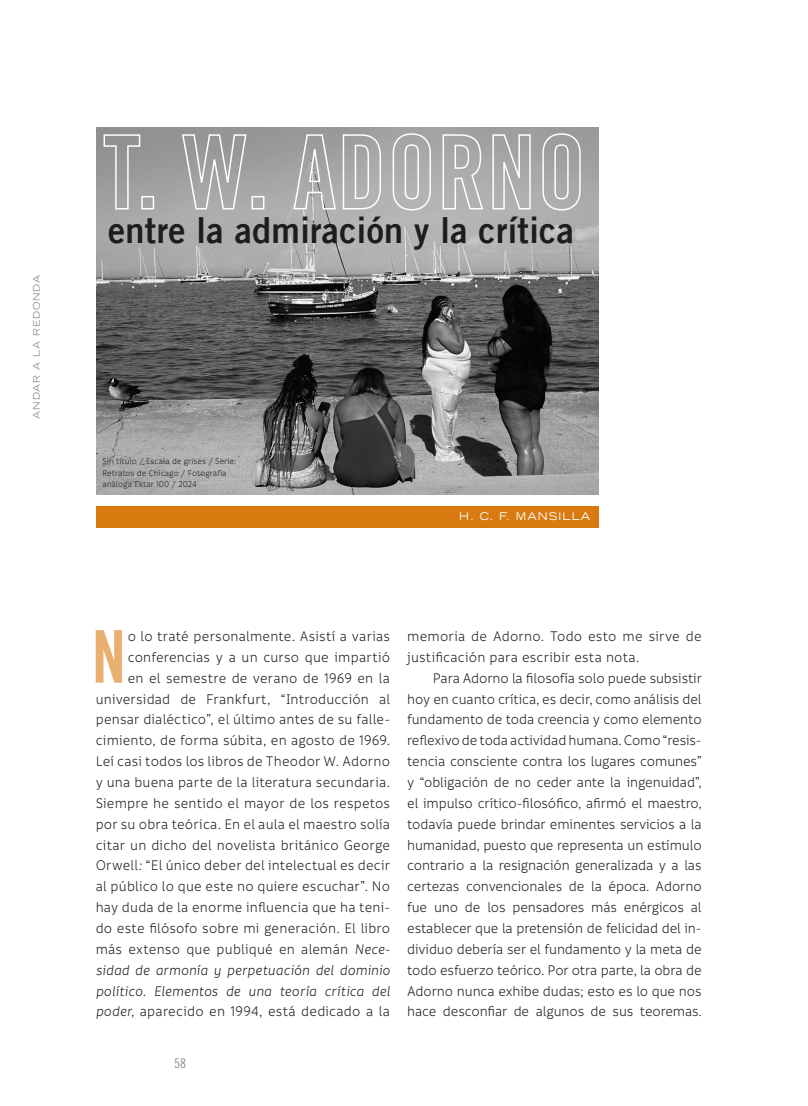
<style>
.page{position:relative;width:808px;height:1106px;background:#fff}
.page>*{position:absolute;margin:0;border:0;box-sizing:border-box;transform-origin:0 0}
.Capitular{font:72.75px "Trade Gothic LT Bold Cond Twenty";color:#e9b072;scale:.95 1}
.Cuerpo_de_texto_con{font:36px "Trade Gothic LT Bold Two";letter-spacing:.01em;color:#1d1d1b;scale:.95 1}
.Capitular-2{font:15px/20.9px "Informative";letter-spacing:.01em;color:#1d1d1b;text-align:right;scale:.95 1}
.Cuerpo_de_texto_con-2{font:15px/20.9px "Informative";letter-spacing:-.01em;color:#1d1d1b;text-align:justify;scale:.95 1}
.t1{font:13.5px "Trade Gothic LT Cond Eighteen";color:#939292}
.autores{font:expanded 10.5px "Trade Gothic LT";letter-spacing:.1em;color:#fff}
.Pies_de_fotos{font:9px/11.6px "Informative";color:#1d1d1b;scale:.95 1}
.t2{font:expanded 9px "Trade Gothic LT";letter-spacing:.1em;color:#939292}
.s1{font-style:italic}
</style>
<div class="page">
<div style="left:96px;top:506px;width:503px;height:21px;background:#d87a10"></div>
<img style="left:96px;top:128px;width:502px;height:366px">
<svg style="left:103px;top:133px;width:38px;height:77px;background:#a4a4a4"></svg>
<div style="left:141px;top:196px;width:13px;height:13px;border:2px solid #fff"></div>
<svg style="left:181px;top:133px;width:66px;height:77px;background:#adadad"></svg>
<div style="left:251px;top:196px;width:13px;height:13px;border:2px solid #fff"></div>
<svg style="left:293px;top:133px;width:89px;height:77px;background:#b2b2b2"></svg>
<svg style="left:392px;top:132px;width:40px;height:79px;background:#b9b9b9"></svg>
<svg style="left:442px;top:133px;width:42px;height:77px;background:#b8b8b8"></svg>
<svg style="left:492px;top:133px;width:39px;height:77px;background:#b8b8b8"></svg>
<svg style="left:542px;top:132px;width:39px;height:79px;background:#b2b2b2"></svg>
<p class="t2" style="left:31px;top:419px;width:146px;rotate:-90deg">ANDAR A LA REDONDA</p>
<p class="Cuerpo_de_texto_con" style="left:108px;top:208px;width:492px">entre la admiración y la crítica</p>
<p class="Pies_de_fotos" style="left:102px;top:455px;width:143px">Sin título / Escala de grises / Serie:<br>Retratos de Chicago / Fotografía análoga Ektar 100 / 2024</p>
<p class="autores" style="left:459px;top:509px;width:133px">H. C. F. MANSILLA</p>
<p class="Capitular" style="left:92px;top:612px;width:38px">N</p>
<p class="Capitular-2" style="left:96px;top:626px;width:311px">o lo traté personalmente. Asistí a varias conferencias y a un curso que impartió<br>en el semestre de verano de 1969 en la universidad de Frankfurt, “Introducción al pensar dialéctico”, el último antes de su falle&shy;cimiento, de forma súbita, en agosto de 1969.<br>Leí casi todos los libros de Theodor W. Adorno y una buena parte de la literatura secundaria.<br>Siempre he sentido el mayor de los respetos por su obra teórica. En el aula el maestro solía citar un dicho del novelista británico George Orwell<span class="s1">:</span> “El único deber del intelectual es decir al público lo que este no quiere escuchar”. No hay duda de la enorme influencia que ha teni&shy;do este filósofo sobre mi generación. El libro más extenso que publiqué en alemán <span class="s1">Nece&shy;sidad de armonía y perpetuación del dominio político. Elementos de una teoría crítica del poder,</span> aparecido en 1994, está dedicado a la</p>
<p class="Capitular-2" style="left:407px;top:626px;width:311px;text-align:left">memoria de Adorno. Todo esto me sirve de justificación para escribir esta nota.</p>
<p class="Cuerpo_de_texto_con-2" style="left:407px;top:668px;width:312px;text-indent:26px">Para Adorno la filosofía solo puede subsistir hoy en cuanto crítica, es decir, como análisis del fundamento de toda creencia y como elemento reflexivo de toda actividad humana. Como “resis&shy;tencia consciente contra los lugares comunes” y “obligación de no ceder ante la ingenuidad”, el impulso crítico-filosófico, afirmó el maestro, todavía puede brindar eminentes servicios a la humanidad, puesto que representa un estímulo contrario a la resignación generalizada y a las certezas convencionales de la época. Adorno fue uno de los pensadores más enérgicos al establecer que la pretensión de felicidad del in&shy;dividuo debería ser el fundamento y la meta de todo esfuerzo teórico. Por otra parte, la obra de Adorno nunca exhibe dudas; esto es lo que nos hace desconfiar de algunos de sus teoremas.</p>
<p class="t1" style="left:174px;top:1055px;width:13px">58</p>
</div>
